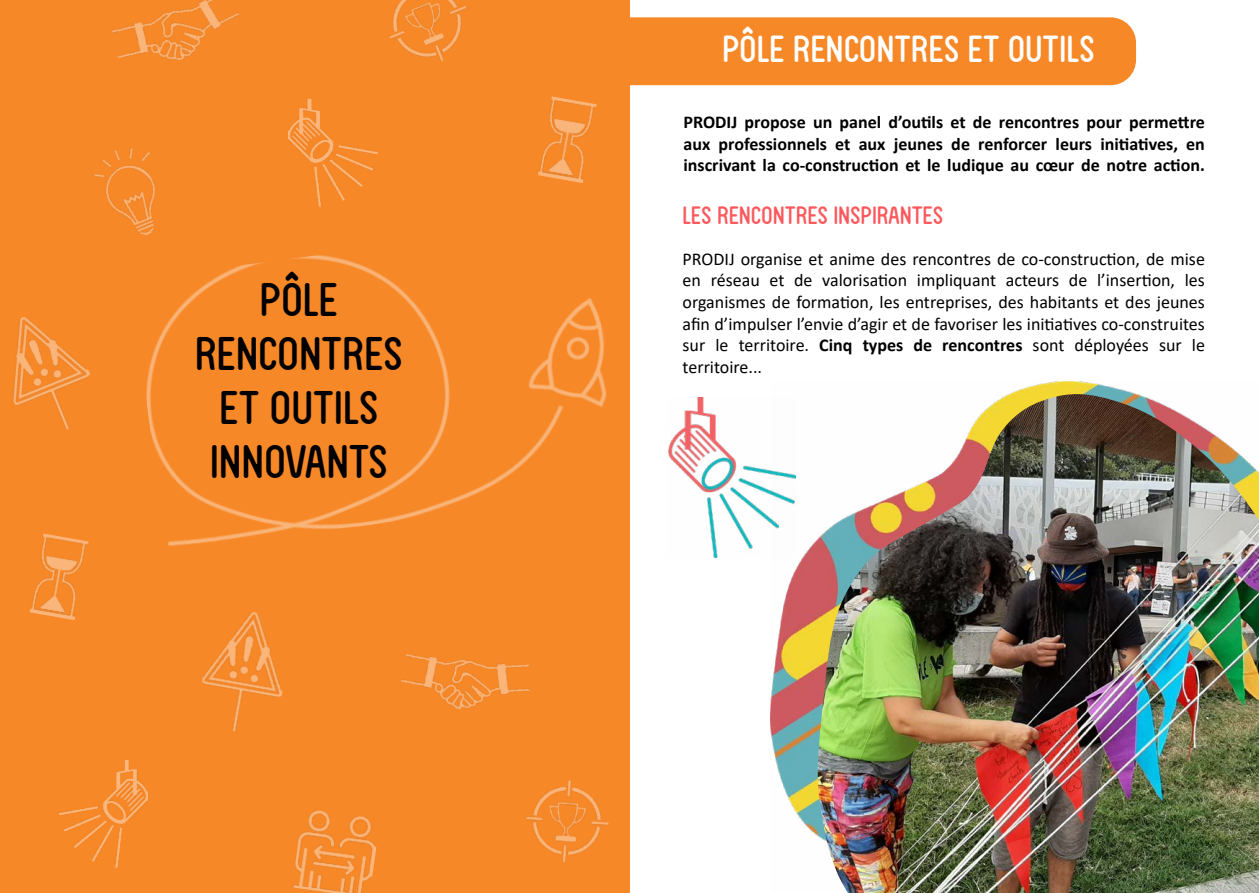
<style>
.page{position:relative;width:1259px;height:893px;background:#fff}
.page>*{position:absolute;margin:0;border:0;box-sizing:border-box;transform-origin:0 0}
.t1{font:45px/54px "FV Almelo";color:#000;text-align:center}
.t2{font:36px "FV Almelo";color:#fff}
.t3{font:24px "FV Almelo";color:#fb595d}
.t4{font:18px/21.6px "Calibri";color:#000;text-align:justify}
.t5{font:700 18px/21.6px "Calibri";color:#000;text-align:justify}
.s1{font-weight:700}
</style>
<div class="page">
<div style="left:0;top:0;width:629px;height:893px;background:#f78828"></div>
<img style="left:146px;top:255px;width:461px;height:291px">
<img style="left:401px;top:654px;width:129px;height:55px">
<img style="left:389px;top:0;width:77px;height:61px">
<img style="left:30px;top:534px;width:59px;height:86px">
<img style="left:538px;top:96px;width:59px;height:87px">
<img style="left:526px;top:780px;width:83px;height:83px">
<img style="left:111px;top:0;width:129px;height:60px">
<img style="left:59px;top:761px;width:89px;height:107px">
<img style="left:289px;top:100px;width:88px;height:106px">
<img style="left:13px;top:316px;width:77px;height:114px">
<img style="left:202px;top:612px;width:81px;height:120px">
<img style="left:293px;top:810px;width:84px;height:83px">
<img style="left:94px;top:148px;width:61px;height:88px">
<div style="left:629px;top:17px;width:507px;height:68px;background:#f78828"></div>
<img style="left:771px;top:381px;width:365px;height:454px">
<img style="left:816px;top:394px;width:443px;height:499px">
<img style="left:668px;top:397px;width:127px;height:160px">
<h1 class="t1" style="left:195px;top:270px;width:210px">PÔLE<br>RENCONTRES<br>ET OUTILS<br>INNOVANTS</h1>
<h2 class="t2" style="left:722px;top:27px;width:374px">PÔLE RENCONTRES ET OUTILS</h2>
<p class="t5" style="left:683px;top:111px;width:523px">PRODIJ propose un panel d’outils et de rencontres pour permettre aux professionnels et aux jeunes de renforcer leurs initiatives, en inscrivant la co-construction et le ludique au cœur de notre action.</p>
<h3 class="t3" style="left:682px;top:201px;width:262px">LES RENCONTRES INSPIRANTES</h3>
<p class="t4" style="left:682px;top:247px;width:524px">PRODIJ organise et anime des rencontres de co-construction, de mise en réseau et de valorisation impliquant acteurs de l’insertion, les organismes de formation, les entreprises, des habitants et des jeunes afin d’impulser l’envie d’agir et de favoriser les initiatives co-construites sur le territoire. <span class="s1">Cinq types de rencontres</span> sont déployées sur le territoire...</p>
</div>
